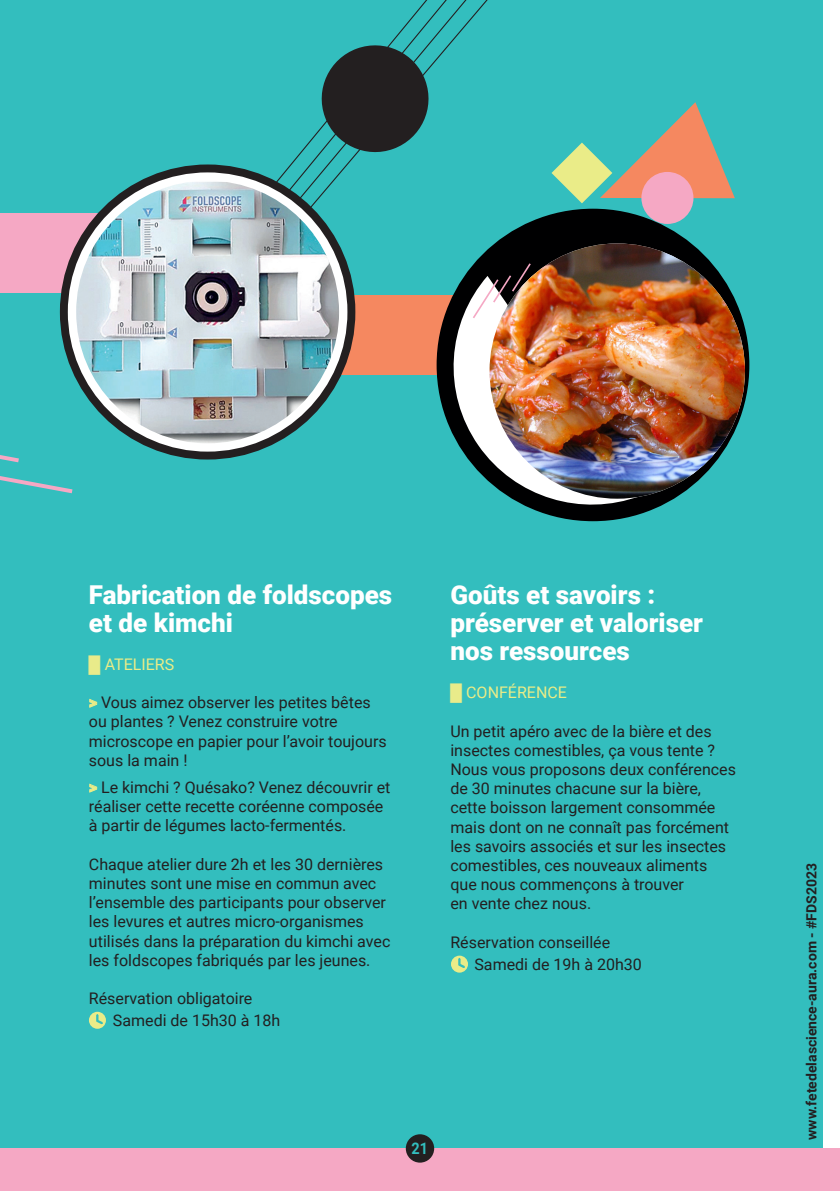
<style>
.page{position:relative;width:840px;height:1191px;background:#fff}
.page>*{position:absolute;margin:0;border:0;box-sizing:border-box;transform-origin:0 0}
.t1{font:900 26px/28px "Roboto";color:#fff}
.t2{font:16px/19.2px "Roboto";color:#231f20}
.t3{font:16px "Roboto";color:#eaec88}
.texte_courant{font:700 16px "Roboto";color:#33bebe;scale:.9 1}
.texte_courant-2{font:700 14px "Roboto";color:#231f20}
.s1{font-family:"Arial";color:#e9eb8a}
.s2{font-weight:900;color:#eaec88}
</style>
<div class="page">
<div style="left:0;top:0;width:822px;height:1187px;background:#33bebe"></div>
<svg style="left:89px;top:1011px;width:17px;height:17px"></svg>
<svg style="left:295px;top:0;width:193px;height:222px"></svg>
<svg style="left:264px;top:0;width:214px;height:197px"></svg>
<div style="left:0;top:213px;width:216px;height:80px;background:#f5a8c4"></div>
<div style="left:138px;top:295px;width:445px;height:80px;background:#f58860"></div>
<div style="left:436px;top:209px;width:313px;height:312px;background:#000001;border-radius:50%"></div>
<svg style="left:441px;top:276px;width:198px;height:241px"></svg>
<svg style="left:471px;top:261px;width:60px;height:59px"></svg>
<img style="left:489px;top:243px;width:255px;height:256px;border-radius:128px">
<div style="left:0;top:1148px;width:839px;height:43px;background:#f5a8c4"></div>
<div style="left:405px;top:1134px;width:29px;height:28px;background:#231f20;border-radius:50%"></div>
<svg style="left:0;top:455px;width:73px;height:39px"></svg>
<svg style="left:451px;top:955px;width:17px;height:17px"></svg>
<svg style="left:64px;top:168px;width:287px;height:287px;background:#c3c3c3"></svg>
<div style="left:60px;top:164px;width:295px;height:295px;border:8px solid #231f20;border-radius:50%"></div>
<img style="left:76px;top:181px;width:263px;height:262px;border-radius:131px">
<svg style="left:315px;top:39px;width:120px;height:120px"></svg>
<svg style="left:551px;top:102px;width:183px;height:101px"></svg>
<div style="left:641px;top:172px;width:52px;height:52px;background:#f5a8c4;border-radius:50%"></div>
<p class="t1" style="left:89px;top:579px;width:304px">Fabrication de foldscopes et de kimchi</p>
<p class="t3" style="left:89px;top:653px;width:87px"><span class="s1">█</span> ATELIERS</p>
<p class="t2" style="left:89px;top:692px;width:299px"><span class="s2">&gt;</span> Vous aimez observer les petites bêtes ou plantes ? Venez construire votre microscope en papier pour l’avoir toujours sous la main !</p>
<p class="t2" style="left:89px;top:777px;width:303px"><span class="s2">&gt;</span> Le kimchi ? Quésako? Venez découvrir et réaliser cette recette coréenne composée à partir de légumes lacto-fermentés.</p>
<p class="t2" style="left:89px;top:854px;width:303px">Chaque atelier dure 2h et les 30 dernières minutes sont une mise en commun avec l’ensemble des participants pour observer les levures et autres micro-organismes utilisés dans la préparation du kimchi avec les foldscopes fabriqués par les jeunes.</p>
<p class="t2" style="left:89px;top:988px;width:165px">Réservation obligatoire</p>
<p class="t2" style="left:113px;top:1010px;width:169px">Samedi de 15h30 à 18h</p>
<p class="t1" style="left:450px;top:579px;width:254px">Goûts et savoirs : préserver et valoriser</p>
<p class="t1" style="left:450px;top:635px;width:181px">nos ressources</p>
<p class="t3" style="left:450px;top:681px;width:118px"><span class="s1">█</span> CONFÉRENCE</p>
<p class="t2" style="left:450px;top:720px;width:266px">Un petit apéro avec de la bière et des insectes comestibles, ça vous tente ?</p>
<p class="t2" style="left:450px;top:759px;width:287px">Nous vous proposons deux conférences de 30 minutes chacune sur la bière,</p>
<p class="t2" style="left:450px;top:797px;width:266px">cette boisson largement consommée</p>
<p class="t2" style="left:450px;top:816px;width:280px">mais dont on ne connaît pas forcément</p>
<p class="t2" style="left:450px;top:836px;width:277px">les savoirs associés et sur les insectes</p>
<p class="t2" style="left:450px;top:855px;width:258px">comestibles, ces nouveaux aliments</p>
<p class="t2" style="left:450px;top:874px;width:235px">que nous commençons à trouver</p>
<p class="t2" style="left:450px;top:893px;width:142px">en vente chez nous.</p>
<p class="t2" style="left:450px;top:932px;width:161px">Réservation conseillée</p>
<p class="t2" style="left:474px;top:954px;width:169px">Samedi de 19h à 20h30</p>
<p class="texte_courant" style="left:411px;top:1137px;width:20px">21</p>
<p class="texte_courant-2" style="left:801px;top:1140px;width:278px;rotate:-90deg">www.fetedelascience-aura.com - #FDS2023</p>
</div>
